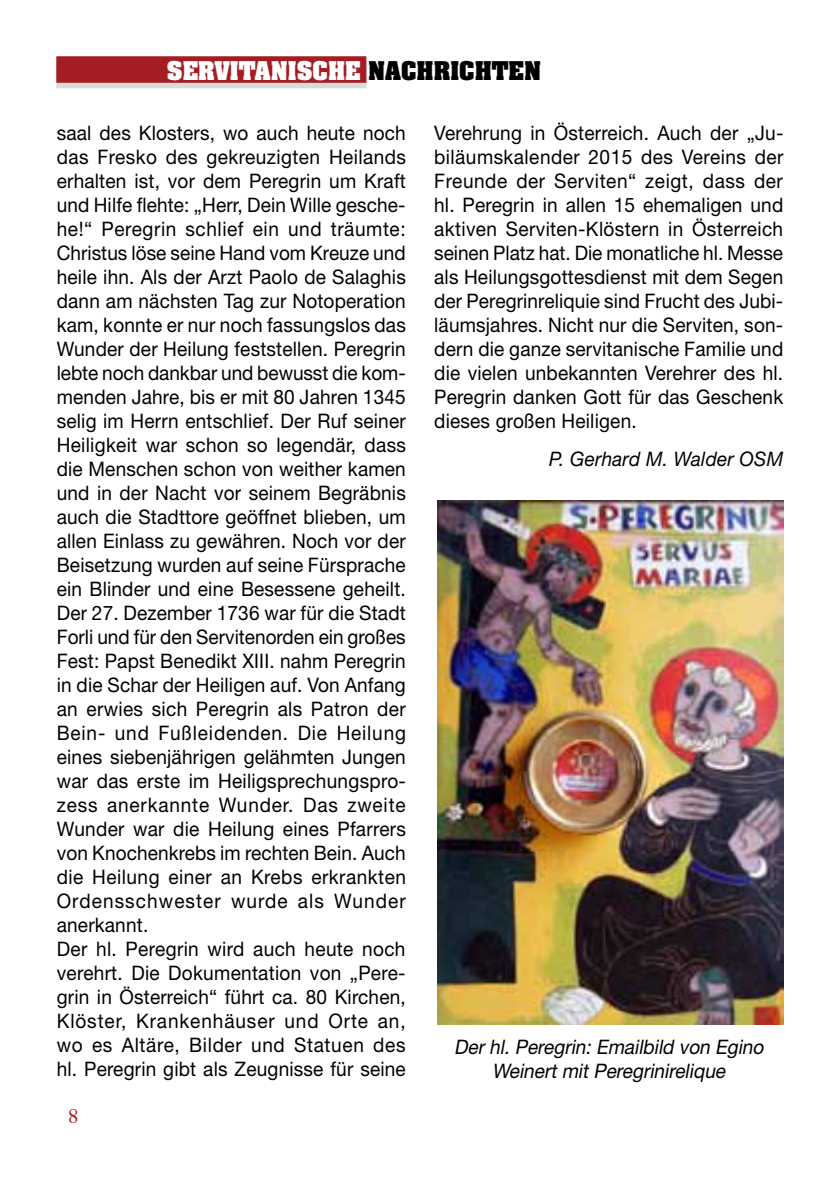
<style>
.page{position:relative;width:840px;height:1191px;background:#fff}
.page>*{position:absolute;margin:0;border:0;box-sizing:border-box;transform-origin:0 0}
.t1{font:700 22px "Aachen";color:#fff}
.t2{font:20px/24px "Helvetica Neue";letter-spacing:.01em;color:#000;scale:.95 1}
.t3{font:italic 20px/24px "Helvetica Neue";color:#000;text-align:center;scale:.95 1}
.t4{font:italic 20px "Helvetica Neue";letter-spacing:.01em;color:#000;scale:.95 1}
.t5{font:20px "Janson Text";color:#a41d23}
.s1{color:#000}
</style>
<div class="page">
<svg style="left:57px;top:82px;width:309px;height:6px;background:#d2c0c2"></svg>
<div style="left:57px;top:57px;width:309px;height:25px;background:#a41d23"></div>
<img style="left:437px;top:500px;width:345px;height:525px">
<p class="t1" style="left:167px;top:54px;width:375px">SERVITANISCHE <span class="s1">NACHRICHTEN</span></p>
<p class="t2" style="left:57px;top:121px;width:369px">saal des Klosters, wo auch heute noch das Fresko des gekreuzigten Heilands erhalten ist, vor dem Peregrin um Kraft und Hilfe flehte: „Herr, Dein Wille gesche&shy;he!“ Peregrin schlief ein und träumte:<br>Christus löse seine Hand vom Kreuze und heile ihn. Als der Arzt Paolo de Salaghis dann am nächsten Tag zur Notoperation kam, konnte er nur noch fassungslos das Wunder der Heilung feststellen. Peregrin lebte noch dankbar und bewusst die kom&shy;menden Jahre, bis er mit 80 Jahren 1345 selig im Herrn entschlief. Der Ruf seiner Heiligkeit war schon so legendär, dass die Menschen schon von weither kamen und in der Nacht vor seinem Begräbnis auch die Stadttore geöffnet blieben, um allen Einlass zu gewähren. Noch vor der Beisetzung wurden auf seine Fürsprache ein Blinder und eine Besessene geheilt.<br>Der 27. Dezember 1736 war für die Stadt Forli und für den Servitenorden ein großes Fest: Papst Benedikt XIII. nahm Peregrin in die Schar der Heiligen auf. Von Anfang an erwies sich Peregrin als Patron der Bein- und Fußleidenden. Die Heilung eines siebenjährigen gelähmten Jungen war das erste im Heiligsprechungspro&shy;zess anerkannte Wunder. Das zweite Wunder war die Heilung eines Pfarrers von Knochenkrebs im rechten Bein. Auch die Heilung einer an Krebs erkrankten Ordensschwester wurde als Wunder anerkannt.<br>Der hl. Peregrin wird auch heute noch verehrt. Die Dokumentation von „Pere&shy;grin in Österreich“ führt ca. 80 Kirchen, Klöster, Krankenhäuser und Orte an, wo es Altäre, Bilder und Statuen des hl. Peregrin gibt als Zeugnisse für seine</p>
<p class="t2" style="left:434px;top:121px;width:369px;text-align:justify">Verehrung in Österreich. Auch der „Ju&shy;biläumskalender 2015 des Vereins der Freunde der Serviten“ zeigt, dass der hl. Peregrin in allen 15 ehemaligen und aktiven Serviten-Klöstern in Österreich seinen Platz hat. Die monatliche hl. Messe als Heilungsgottesdienst mit dem Segen der Peregrinreliquie sind Frucht des Jubi&shy;läumsjahres. Nicht nur die Serviten, son&shy;dern die ganze servitanische Familie und die vielen unbekannten Verehrer des hl.<br>Peregrin danken Gott für das Geschenk dieses großen Heiligen.</p>
<p class="t4" style="left:549px;top:447px;width:248px">P. Gerhard M. Walder OSM</p>
<p class="t3" style="left:454px;top:1034px;width:331px">Der hl. Peregrin: Emailbild von Egino<br>Weinert mit Peregrinirelique</p>
<p class="t5" style="left:68px;top:1103px;width:12px">8</p>
</div>
